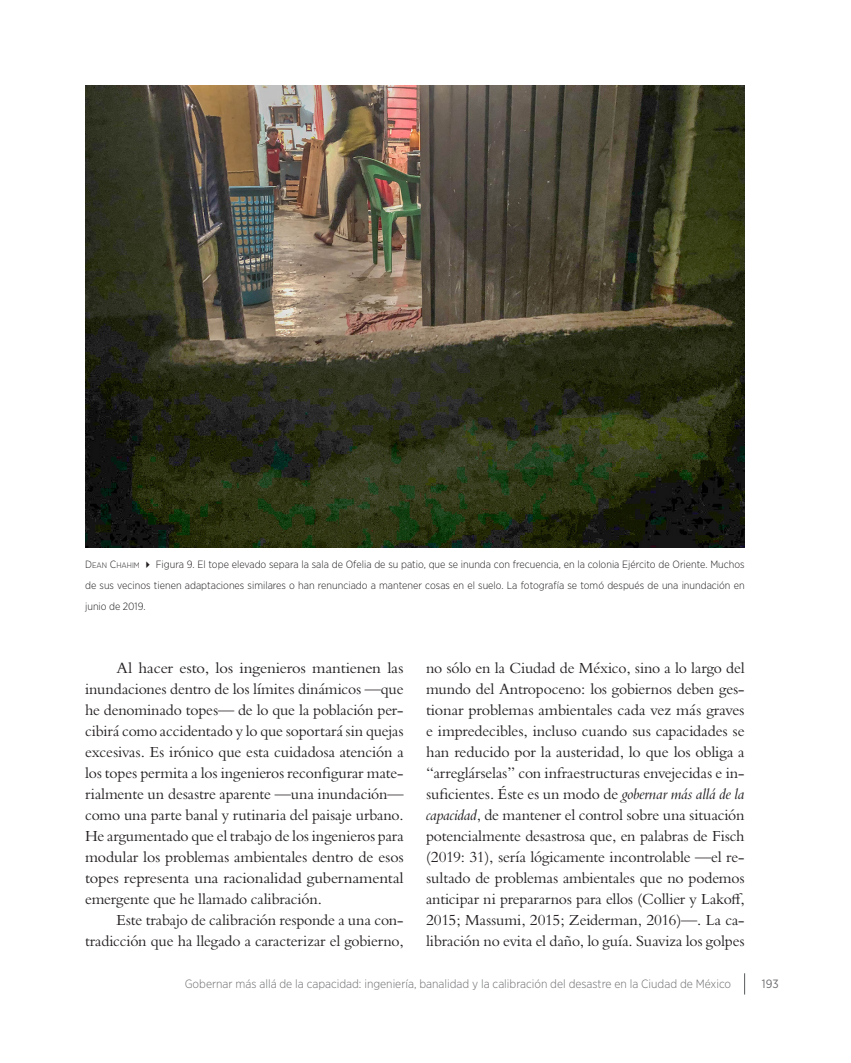
<style>
.page{position:relative;width:851px;height:1063px;background:#fff}
.page>*{position:absolute;margin:0;border:0;box-sizing:border-box;transform-origin:0 0}
.TEXTO_GENERAL{font:15px/21px "Bergamo Std";letter-spacing:-.005em;color:#231f20;text-align:right}
.TEXTO_GENERAL-2{font:15px/21px "Bergamo Std";letter-spacing:-.005em;color:#231f20;text-align:justify;scale:1.05 1}
.t1{font:300 12px "Gotham Narrow";color:#6c6d70}
.t2{font:12px "Gotham Narrow";color:#6c6d70}
.FOTO_PIE_-_horizonta{font:300 10.5px/21px "Gotham Narrow";color:#231f20;text-align:justify}
.s1{font-style:inherit}
.s2{font-size:7.8px}
.s3{font-style:italic}
</style>
<div class="page">
<svg style="left:744px;top:973px;width:1px;height:22px"></svg>
<img style="left:85px;top:85px;width:659px;height:462px">
<p class="FOTO_PIE_-_horizonta" style="left:85px;top:554px;width:661px"><span class="s1">D</span><span class="s2">EAN</span> <span class="s1">C</span><span class="s2">HAHIM</span> ✔ Figura 9. El tope elevado separa la sala de Ofelia de su patio, que se inunda con frecuencia, en la colonia Ejército de Oriente. Muchos de sus vecinos tienen adaptaciones similares o han renunciado a mantener cosas en el suelo. La fotografía se tomó después de una inundación en junio de 2019.</p>
<p class="TEXTO_GENERAL-2" style="left:85px;top:658px;width:305px;text-indent:32px">Al hacer esto, los ingenieros mantienen las inundaciones dentro de los límites dinámicos —que he denominado topes— de lo que la población per&shy;cibirá como accidentado y lo que soportará sin quejas excesivas. Es irónico que esta cuidadosa atención a los topes permita a los ingenieros reconfigurar mate&shy;rialmente un desastre aparente —una inundación— como una parte banal y rutinaria del paisaje urbano.<br>He argumentado que el trabajo de los ingenieros para modular los problemas ambientales dentro de esos topes representa una racionalidad gubernamental emergente que he llamado calibración.</p>
<p class="TEXTO_GENERAL" style="left:85px;top:910px;width:320px">Este trabajo de calibración responde a una con&shy;tradicción que ha llegado a caracterizar el gobierno,</p>
<p class="TEXTO_GENERAL" style="left:426px;top:658px;width:320px;text-align:justify">no sólo en la Ciudad de México, sino a lo largo del mundo del Antropoceno: los gobiernos deben ges&shy;tionar problemas ambientales cada vez más graves e impredecibles, incluso cuando sus capacidades se han reducido por la austeridad, lo que los obliga a “arreglárselas” con infraestructuras envejecidas e in&shy;suficientes. Éste es un modo de <span class="s3">gobernar más allá de la capacidad</span>, de mantener el control sobre una situación potencialmente desastrosa que, en palabras de Fisch (2019: 31), sería lógicamente incontrolable —el re&shy;sultado de problemas ambientales que no podemos anticipar ni prepararnos para ellos (Collier y Lakoff, 2015; Massumi, 2015; Zeiderman, 2016)—. La ca&shy;libración no evita el daño, lo guía. Suaviza los golpes</p>
<p class="t1" style="left:185px;top:976px;width:548px">Gobernar más allá de la capacidad: ingeniería, banalidad y la calibración del desastre en la Ciudad de México</p>
<p class="t2" style="left:761px;top:976px;width:18px">193</p>
</div>
